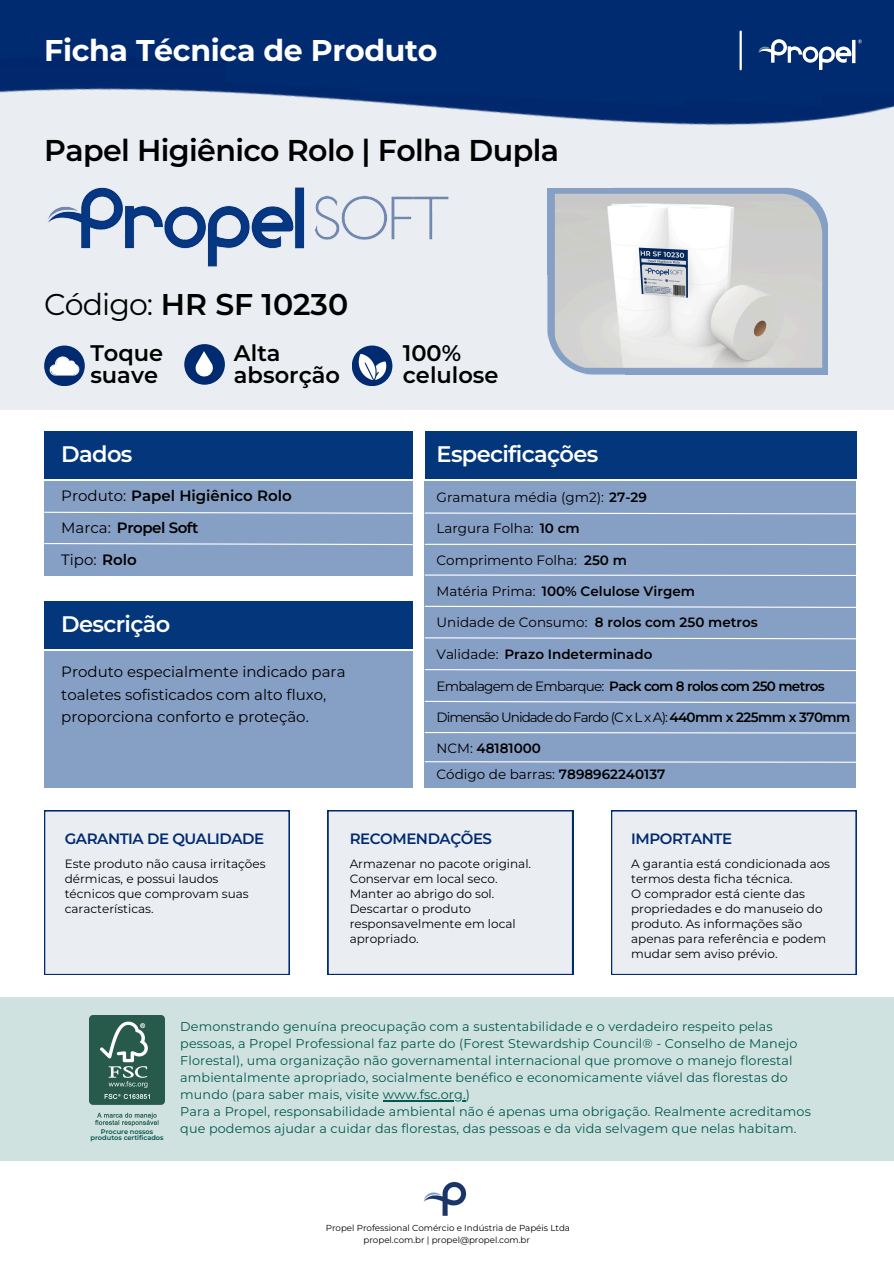
<style>
.page{position:relative;width:894px;height:1264px;background:#fff}
.page>*{position:absolute;margin:0;border:0;box-sizing:border-box;transform-origin:0 0}
.t1{font:600 30px "Montserrat";letter-spacing:-.02em;color:#000}
.t2{font:700 30px "Montserrat";letter-spacing:-.01em;color:#fff}
.t3{font:600 30px "Montserrat";color:#000}
.t4{font:600 22.5px/21.9px "Montserrat";color:#000}
.t5{font:600 22.5px "Montserrat";letter-spacing:-.03em;color:#fff}
.t6{font:15px/22.5px "Montserrat";color:#000}
.t7{font:600 15px "Montserrat";letter-spacing:-.03em;color:#012b70}
.t8{font:600 15px "Montserrat";color:#000}
.t9{font:600 15px "Montserrat";letter-spacing:-.03em;color:#000}
.t10{font:13.5px "Montserrat";color:#000}
.t11{font:600 13.5px "Montserrat";color:#000}
.t12{font:13.5px "Montserrat";letter-spacing:-.07em;color:#000}
.t13{font:600 13.5px "Montserrat";letter-spacing:-.05em;color:#000}
.t14{font:12.75px/17px "Montserrat";letter-spacing:.01em;color:#035950}
.t15{font:12px/15px "Montserrat";color:#000}
.t16{font:8.7px "Montserrat";color:#000}
.t17{font:600 6.6px "Montserrat";color:#02524a}
.s1{font-weight:400}
.s2{font-weight:600}
</style>
<div class="page">
<div style="left:0;top:68px;width:893px;height:342px;background:#eaeef2"></div>
<img style="left:0;top:0;width:893px;height:223px">
<div style="left:360px;top:29px;width:533px;height:65px;background:#012b70"></div>
<svg style="left:224px;top:17px;width:597px;height:89px"></svg>
<hr style="left:739px;top:32px;width:2px;height:37px;background:#fff">
<img style="left:752px;top:37px;width:110px;height:34px">
<img style="left:44px;top:173px;width:412px;height:94px">
<svg style="left:44px;top:345px;width:41px;height:41px"></svg>
<img style="left:48px;top:349px;width:33px;height:33px">
<hr style="left:50px;top:367px;width:28px;height:4px;background:#fff">
<div style="left:56px;top:357px;width:13px;height:13px;background:#fff;border-radius:50%"></div>
<div style="left:67px;top:361px;width:8px;height:7px;background:#fff;border-radius:50%"></div>
<div style="left:68px;top:364px;width:10px;height:10px;background:#fff;border-radius:50%"></div>
<div style="left:51px;top:364px;width:10px;height:10px;background:#fff;border-radius:50%"></div>
<div style="left:56px;top:368px;width:17px;height:6px;background:#fff"></div>
<div style="left:184px;top:344px;width:41px;height:41px;background:#012b70;border-radius:50%"></div>
<svg style="left:195px;top:351px;width:18px;height:26px"></svg>
<svg style="left:351px;top:345px;width:41px;height:41px"></svg>
<img style="left:356px;top:351px;width:32px;height:32px">
<div style="left:44px;top:431px;width:368px;height:47px;background:#03367b"></div>
<div style="left:44px;top:481px;width:368px;height:95px;background:#869fc4"></div>
<svg style="left:44px;top:511px;width:369px;height:3px"></svg>
<svg style="left:44px;top:542px;width:369px;height:3px"></svg>
<svg style="left:573px;top:188px;width:255px;height:136px"></svg>
<svg style="left:668px;top:267px;width:159px;height:107px;fill:#869fc4"></svg>
<div style="left:547px;top:188px;width:156px;height:86px;background:#869fc4"></div>
<div style="left:547px;top:231px;width:156px;height:143px;background:#869fc4;border-radius:42px"></div>
<img style="left:554px;top:194px;width:267px;height:174px">
<svg style="left:547px;top:328px;width:48px;height:46px"></svg>
<div style="left:0;top:997px;width:893px;height:163px;background:#cfe2e0"></div>
<img style="left:423px;top:1182px;width:44px;height:34px">
<div style="left:44px;top:810px;width:245px;height:164px;background:#eaeef2"></div>
<div style="left:611px;top:810px;width:245px;height:164px;background:#eaeef2"></div>
<div style="left:327px;top:810px;width:246px;height:164px;background:#eaeef2"></div>
<img style="left:89px;top:1015px;width:76px;height:112px">
<hr style="left:383px;top:1100px;width:82px;height:1px;background:#035950">
<div style="left:44px;top:601px;width:369px;height:47px;background:#03367b"></div>
<div style="left:44px;top:651px;width:369px;height:136px;background:#869fc4"></div>
<div style="left:424px;top:431px;width:432px;height:47px;background:#03367b"></div>
<div style="left:424px;top:481px;width:431px;height:306px;background:#869fc4"></div>
<svg style="left:424px;top:512px;width:432px;height:3px"></svg>
<hr style="left:424px;top:544px;width:432px;height:1px;background:#fff">
<hr style="left:424px;top:574px;width:432px;height:2px;background:#fff">
<svg style="left:424px;top:605px;width:432px;height:3px"></svg>
<svg style="left:424px;top:636px;width:432px;height:4px"></svg>
<svg style="left:424px;top:668px;width:432px;height:3px"></svg>
<svg style="left:424px;top:700px;width:432px;height:4px"></svg>
<svg style="left:424px;top:731px;width:432px;height:3px"></svg>
<svg style="left:424px;top:760px;width:432px;height:3px"></svg>
<h4 class="t2" style="left:44px;top:32px;width:395px">Ficha Técnica de Produto</h4>
<p class="t1" style="left:44px;top:132px;width:516px">Papel Higiênico Rolo | Folha Dupla</p>
<p class="t3" style="left:44px;top:286px;width:305px"><span class="s1">Código:</span> HR SF 10230</p>
<p class="t4" style="left:90px;top:342px;width:74px">Toque suave</p>
<h2 class="t4" style="left:234px;top:342px;width:108px">Alta absorção</h2>
<h1 class="t4" style="left:403px;top:342px;width:97px">100% celulose</h1>
<h4 class="t5" style="left:61px;top:440px;width:73px">Dados</h4>
<p class="t8" style="left:61px;top:487px;width:232px"><span class="s1">Produto:</span> Papel Higiênico Rolo</p>
<p class="t9" style="left:61px;top:518px;width:139px"><span class="s1">Marca:</span> Propel Soft</p>
<p class="t6" style="left:61px;top:548px;width:77px">Tipo: <span class="s2">Rolo</span></p>
<p class="t5" style="left:61px;top:610px;width:111px">Descrição</p>
<p class="t6" style="left:61px;top:660px;width:285px">Produto especialmente indicado para toaletes sofisticados com alto fluxo, proporciona conforto e proteção.</p>
<p class="t5" style="left:436px;top:440px;width:163px">Especificações</p>
<p class="t10" style="left:436px;top:489px;width:212px">Gramatura média (gm2): <span class="s2">27-29</span></p>
<p class="t10" style="left:436px;top:520px;width:145px">Largura Folha: <span class="s2">10 cm</span></p>
<p class="t10" style="left:436px;top:551px;width:142px">Comprimento Folha:</p>
<p class="t10" style="left:436px;top:582px;width:100px">Matéria Prima:</p>
<p class="t10" style="left:436px;top:614px;width:152px">Unidade de Consumo:</p>
<p class="t11" style="left:584px;top:551px;width:44px">250 m</p>
<p class="t11" style="left:541px;top:582px;width:155px">100% Celulose Virgem</p>
<h5 class="t11" style="left:594px;top:614px;width:164px">8 rolos com 250 metros</h5>
<p class="t11" style="left:436px;top:646px;width:217px"><span class="s1">Validade:</span> Prazo Indeterminado</p>
<p class="t13" style="left:436px;top:678px;width:389px"><span class="s1">Embalagem de Embarque:</span> Pack com 8 rolos com 250 metros</p>
<p class="t12" style="left:436px;top:709px;width:415px">Dimensão Unidade do Fardo (C x L x A): <span class="s2">440mm x 225mm x 370mm</span></p>
<p class="t11" style="left:436px;top:739px;width:106px"><span class="s1">NCM:</span> 48181000</p>
<p class="t10" style="left:436px;top:766px;width:230px">Código de barras: <span class="s2">7898962240137</span></p>
<p class="t7" style="left:65px;top:829px;width:201px">GARANTIA DE QUALIDADE</p>
<p class="t7" style="left:349px;top:829px;width:144px">RECOMENDAÇÕES</p>
<p class="t7" style="left:631px;top:829px;width:103px">IMPORTANTE</p>
<h6 class="t15" style="left:65px;top:855px;width:202px">Este produto não causa irritações dérmicas, e possui laudos técnicos que comprovam suas características.</h6>
<p class="t15" style="left:349px;top:855px;width:183px">Armazenar no pacote original.</p>
<p class="t15" style="left:349px;top:870px;width:149px">Conservar em local seco.</p>
<p class="t15" style="left:349px;top:885px;width:146px">Manter ao abrigo do sol.</p>
<p class="t15" style="left:349px;top:900px;width:167px">Descartar o produto responsavelmente em local apropriado.</p>
<h5 class="t15" style="left:631px;top:855px;width:200px">A garantia está condicionada aos termos desta ficha técnica.</h5>
<p class="t15" style="left:631px;top:885px;width:196px">O comprador está ciente das propriedades e do manuseio do produto. As informações são apenas para referência e podem mudar sem aviso prévio.</p>
<p class="t14" style="left:180px;top:1018px;width:618px">Demonstrando genuína preocupação com a sustentabilidade e o verdadeiro respeito pelas pessoas, a Propel Professional faz parte do (Forest Stewardship Council® - Conselho de Manejo Florestal), uma organização não governamental internacional que promove o manejo florestal ambientalmente apropriado, socialmente benéfico e economicamente viável das florestas do mundo (para saber mais, visite www.fsc.org.)</p>
<h4 class="t14" style="left:180px;top:1103px;width:632px">Para a Propel, responsabilidade ambiental não é apenas uma obrigação. Realmente acreditamos</h4>
<p class="t17" style="left:101px;top:1127px;width:54px">Procure nossos</p>
<h4 class="t14" style="left:180px;top:1120px;width:617px">que podemos ajudar a cuidar das florestas, das pessoas e da vida selvagem que nelas habitam.</h4>
<p class="t17" style="left:91px;top:1133px;width:74px">produtos certificados</p>
<h6 class="t16" style="left:326px;top:1222px;width:246px">Propel Professional Comércio e Indústria de Papéis Ltda</h6>
<p class="t16" style="left:363px;top:1234px;width:168px">propel.com.br | propel@propel.com.br</p>
</div>
